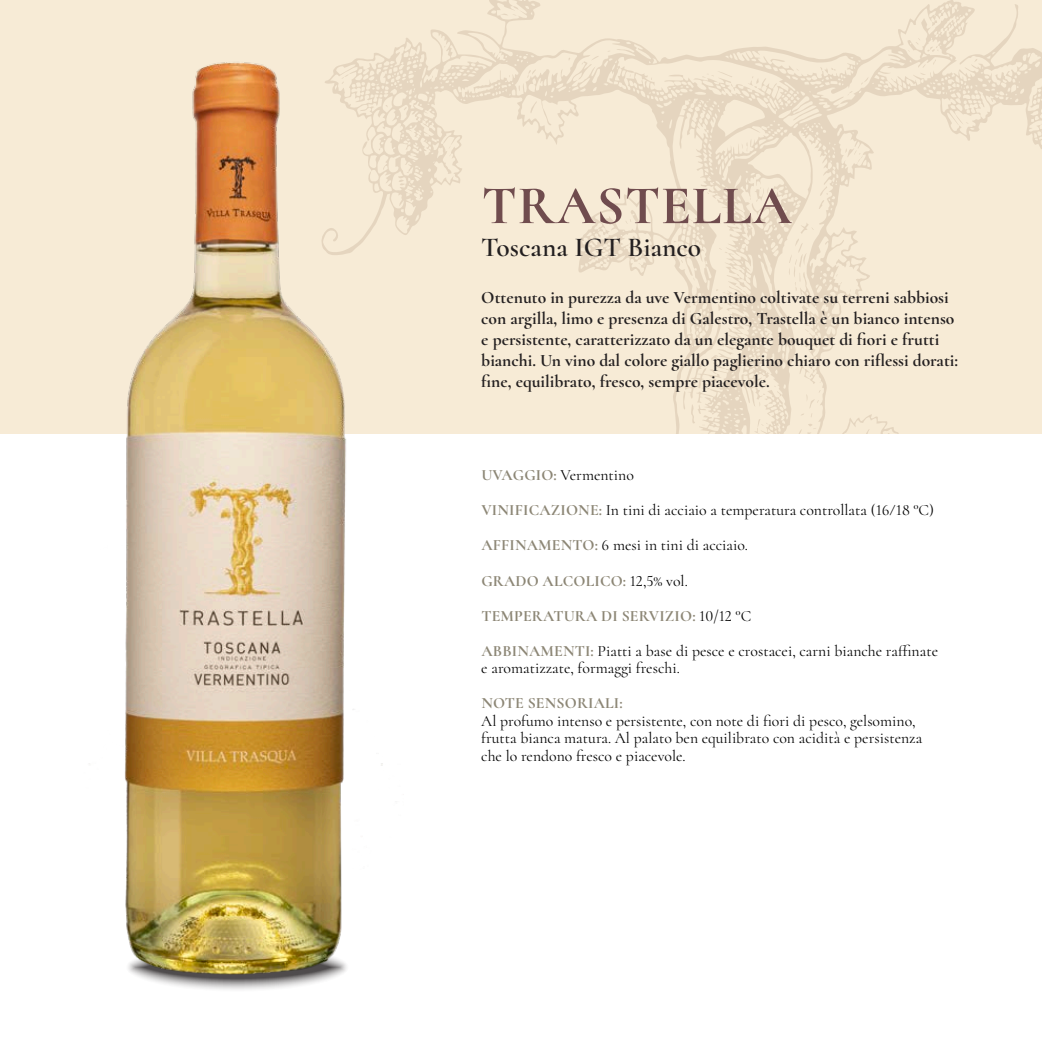
<style>
.page{position:relative;width:1042px;height:1042px;background:#fff}
.page>*{position:absolute;margin:0;border:0;box-sizing:border-box;transform-origin:0 0}
.t1{font:700 54.95px "Cormorant";letter-spacing:.01em;color:#704c4e}
.t2{font:600 27.47px "Cormorant";color:#231f20}
.t3{font:700 17.5px/21px "Cormorant";color:#231f20}
.t4{font:15.75px "Cormorant";color:#000}
.t5{font:700 15.75px "Cormorant";letter-spacing:.01em;color:#8c8675}
.s1{font-weight:700;color:#8c8675}
.s2{font-weight:400;color:#000}
</style>
<div class="page">
<div style="left:0;top:0;width:1042px;height:433px;background:#f7ebd6"></div>
<svg style="left:394px;top:0;width:648px;height:433px"></svg>
<svg style="left:805px;top:329px;width:4px;height:3px"></svg>
<svg style="left:797px;top:423px;width:19px;height:10px"></svg>
<svg style="left:788px;top:222px;width:26px;height:80px"></svg>
<svg style="left:800px;top:390px;width:20px;height:27px"></svg>
<svg style="left:819px;top:186px;width:9px;height:23px"></svg>
<svg style="left:798px;top:338px;width:23px;height:46px"></svg>
<svg style="left:727px;top:225px;width:13px;height:7px"></svg>
<svg style="left:719px;top:248px;width:9px;height:5px"></svg>
<svg style="left:668px;top:74px;width:15px;height:4px"></svg>
<svg style="left:773px;top:83px;width:4px;height:5px"></svg>
<svg style="left:748px;top:76px;width:18px;height:13px"></svg>
<svg style="left:702px;top:71px;width:30px;height:7px"></svg>
<svg style="left:758px;top:378px;width:10px;height:29px"></svg>
<svg style="left:770px;top:59px;width:15px;height:3px"></svg>
<svg style="left:820px;top:67px;width:15px;height:6px"></svg>
<svg style="left:530px;top:101px;width:7px;height:12px"></svg>
<svg style="left:750px;top:187px;width:29px;height:16px"></svg>
<svg style="left:847px;top:91px;width:5px;height:5px"></svg>
<svg style="left:861px;top:77px;width:7px;height:8px"></svg>
<svg style="left:603px;top:229px;width:7px;height:6px"></svg>
<svg style="left:625px;top:219px;width:6px;height:5px"></svg>
<svg style="left:527px;top:69px;width:9px;height:9px"></svg>
<svg style="left:591px;top:56px;width:8px;height:5px"></svg>
<svg style="left:920px;top:64px;width:6px;height:11px"></svg>
<svg style="left:933px;top:59px;width:3px;height:6px"></svg>
<svg style="left:931px;top:20px;width:6px;height:7px"></svg>
<svg style="left:908px;top:38px;width:12px;height:14px"></svg>
<svg style="left:742px;top:142px;width:5px;height:10px"></svg>
<svg style="left:845px;top:148px;width:18px;height:15px"></svg>
<svg style="left:448px;top:146px;width:3px;height:11px"></svg>
<svg style="left:956px;top:115px;width:13px;height:10px"></svg>
<svg style="left:500px;top:6px;width:19px;height:10px"></svg>
<svg style="left:628px;top:236px;width:10px;height:21px"></svg>
<svg style="left:927px;top:46px;width:11px;height:6px"></svg>
<svg style="left:403px;top:179px;width:2px;height:7px"></svg>
<svg style="left:681px;top:260px;width:65px;height:166px"></svg>
<svg style="left:754px;top:419px;width:15px;height:15px"></svg>
<svg style="left:943px;top:22px;width:9px;height:9px"></svg>
<svg style="left:607px;top:244px;width:3px;height:4px"></svg>
<svg style="left:596px;top:251px;width:5px;height:5px"></svg>
<svg style="left:125px;top:942px;width:225px;height:50px"></svg>
<img style="left:63px;top:49px;width:340px;height:930px">
<p class="t1" style="left:481px;top:171px;width:312px">TRASTELLA</p>
<p class="t2" style="left:481px;top:230px;width:221px">Toscana IGT Bianco</p>
<p class="t3" style="left:481px;top:287px;width:478px">Ottenuto in purezza da uve Vermentino coltivate su terreni sabbiosi con argilla, limo e presenza di Galestro, Trastella è un bianco intenso e persistente, caratterizzato da un elegante bouquet di fiori e frutti bianchi. Un vino dal colore giallo paglierino chiaro con riflessi dorati: fine, equilibrato, fresco, sempre piacevole.</p>
<p class="t4" style="left:481px;top:466px;width:154px"><span class="s1">UVAGGIO:</span> Vermentino</p>
<p class="t4" style="left:481px;top:501px;width:454px"><span class="s1">VINIFICAZIONE:</span> In tini di acciaio a temperatura controllata (16/18 °C)</p>
<p class="t4" style="left:481px;top:536px;width:268px"><span class="s1">AFFINAMENTO:</span> 6 mesi in tini di acciaio.</p>
<p class="t5" style="left:481px;top:571px;width:208px">GRADO ALCOLICO: <span class="s2">12,5% vol.</span></p>
<p class="t5" style="left:481px;top:606px;width:271px">TEMPERATURA DI SERVIZIO: <span class="s2">10/12 °C</span></p>
<p class="t4" style="left:481px;top:641px;width:458px"><span class="s1">ABBINAMENTI:</span> Piatti a base di pesce e crostacei, carni bianche raffinate</p>
<p class="t4" style="left:481px;top:658px;width:200px">e aromatizzate, formaggi freschi.</p>
<p class="t5" style="left:481px;top:693px;width:143px">NOTE SENSORIALI:</p>
<p class="t4" style="left:481px;top:711px;width:436px">Al profumo intenso e persistente, con note di fiori di pesco, gelsomino,</p>
<p class="t4" style="left:481px;top:728px;width:442px">frutta bianca matura. Al palato ben equilibrato con acidità e persistenza</p>
<p class="t4" style="left:481px;top:746px;width:206px">che lo rendono fresco e piacevole.</p>
</div>
